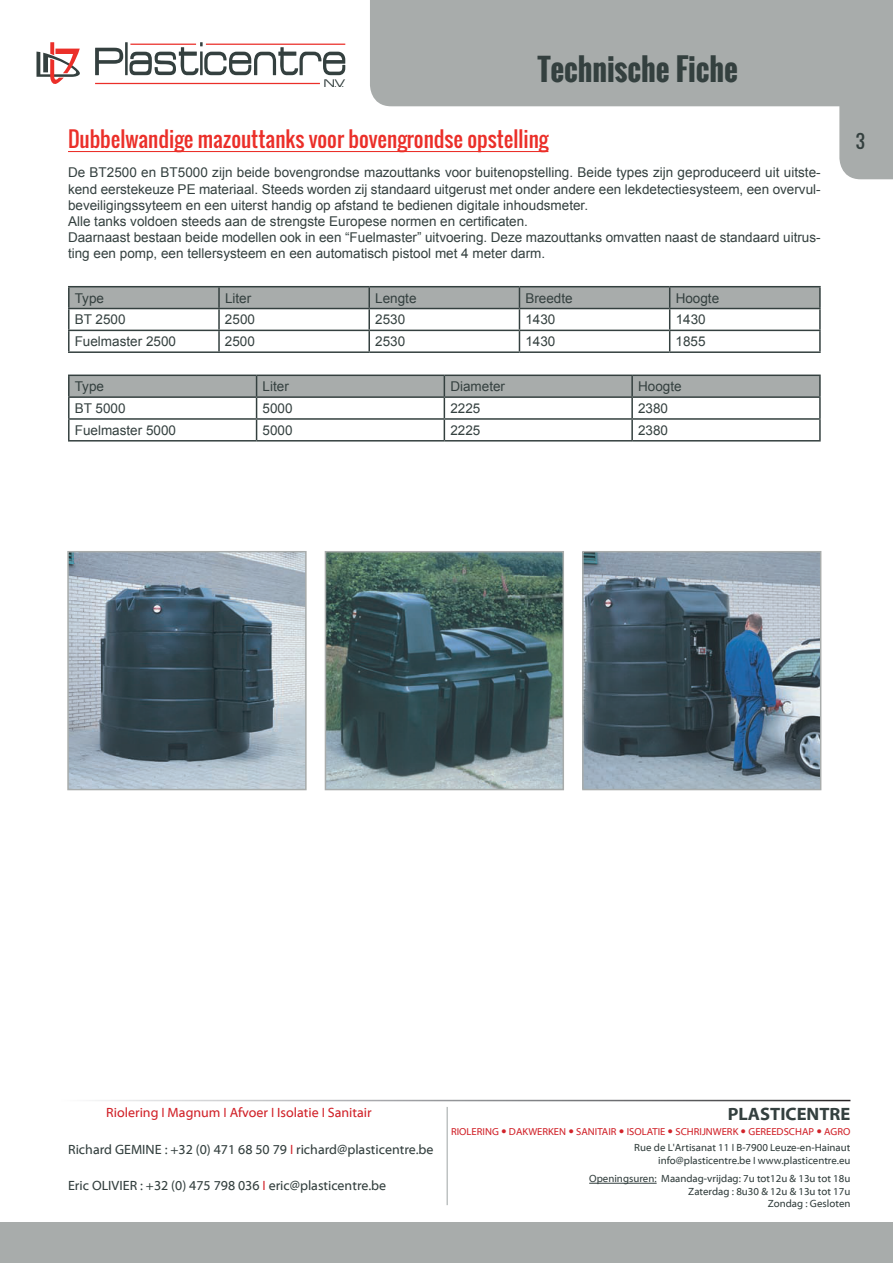
<style>
.page{position:relative;width:893px;height:1263px;background:#fff}
.page>*{position:absolute;margin:0;border:0;box-sizing:border-box;transform-origin:0 0}
.t1{font:700 30px "Oswald";color:#34403f}
.t2{font:21px "Oswald";color:#eb2f29}
.t3{font:700 18px "Myriad Web Pro";color:#34403f}
.t4{font:18px "Oswald";color:#34403f}
.t5{font:13.5px/16.2px "Arial";color:#34403f}
.t6{font:13.5px "Myriad Web Pro";color:#34403f}
.t7{font:13.5px "Myriad Web Pro";color:#d1232a}
.t8{font:12px "Acens";color:#34403f;scale:1.18 1}
.t9{font:10.5px/12.6px "Myriad Web Pro";color:#34403f;text-align:right}
.t10{font:10.2px "Myriad Web Pro";color:#d1232a}
.s1{font-family:"Myriad Pro"}
.s2{font-family:"Myriad Pro";color:#d1232a}
</style>
<div class="page">
<svg style="left:36px;top:42px;width:44px;height:42px"></svg>
<hr style="left:95px;top:83px;width:225px;height:1px;background:#eb2f29">
<svg style="left:95px;top:48px;width:28px;height:27px"></svg>
<hr style="left:125px;top:42px;width:3px;height:33px;background:#34403f">
<svg style="left:129px;top:42px;width:216px;height:33px"></svg>
<hr style="left:206px;top:44px;width:139px;height:1px;background:#eb2f29">
<div style="left:0;top:1222px;width:893px;height:41px;background:#a8acab"></div>
<svg style="left:370px;top:0;width:523px;height:179px;fill:#a8acab"></svg>
<hr style="left:589px;top:1183px;width:68px;height:1px;background:#34403f">
<hr style="left:446px;top:1107px;width:2px;height:98px;background:#bec2c2">
<hr style="left:68px;top:151px;width:480px;height:1px;background:#eb2f29">
<hr style="left:68px;top:308px;width:151px;height:1px;background:#34403f">
<hr style="left:670px;top:308px;width:151px;height:1px;background:#34403f">
<hr style="left:68px;top:330px;width:151px;height:1px;background:#34403f">
<hr style="left:670px;top:330px;width:151px;height:1px;background:#34403f">
<svg style="left:70px;top:287px;width:749px;height:64px"></svg>
<hr style="left:68px;top:286px;width:151px;height:1px;background:#34403f">
<hr style="left:68px;top:287px;width:2px;height:21px;background:#34403f">
<hr style="left:219px;top:286px;width:150px;height:1px;background:#34403f">
<hr style="left:369px;top:286px;width:150px;height:1px;background:#34403f">
<hr style="left:519px;top:286px;width:151px;height:1px;background:#34403f">
<hr style="left:670px;top:286px;width:151px;height:1px;background:#34403f">
<hr style="left:819px;top:287px;width:2px;height:21px;background:#34403f">
<hr style="left:68px;top:309px;width:2px;height:21px;background:#34403f">
<hr style="left:819px;top:309px;width:2px;height:21px;background:#34403f">
<hr style="left:68px;top:331px;width:2px;height:20px;background:#34403f">
<hr style="left:819px;top:331px;width:2px;height:20px;background:#34403f">
<hr style="left:68px;top:351px;width:151px;height:2px;background:#34403f">
<hr style="left:219px;top:351px;width:150px;height:2px;background:#34403f">
<hr style="left:369px;top:351px;width:150px;height:2px;background:#34403f">
<hr style="left:519px;top:351px;width:151px;height:2px;background:#34403f">
<hr style="left:670px;top:351px;width:151px;height:2px;background:#34403f">
<hr style="left:819px;top:376px;width:2px;height:20px;background:#34403f">
<hr style="left:68px;top:396px;width:189px;height:2px;background:#34403f">
<hr style="left:632px;top:396px;width:189px;height:2px;background:#34403f">
<hr style="left:819px;top:398px;width:2px;height:20px;background:#34403f">
<hr style="left:68px;top:418px;width:189px;height:2px;background:#34403f">
<svg style="left:69px;top:376px;width:751px;height:64px"></svg>
<hr style="left:632px;top:418px;width:189px;height:2px;background:#34403f">
<hr style="left:631px;top:420px;width:2px;height:20px;background:#34403f">
<hr style="left:819px;top:420px;width:2px;height:20px;background:#34403f">
<hr style="left:68px;top:375px;width:189px;height:1px;background:#34403f">
<hr style="left:68px;top:376px;width:2px;height:20px;background:#34403f">
<hr style="left:257px;top:375px;width:187px;height:1px;background:#34403f">
<hr style="left:444px;top:375px;width:188px;height:1px;background:#34403f">
<hr style="left:632px;top:375px;width:189px;height:1px;background:#34403f">
<hr style="left:68px;top:398px;width:2px;height:20px;background:#34403f">
<hr style="left:68px;top:420px;width:2px;height:20px;background:#34403f">
<hr style="left:68px;top:440px;width:189px;height:1px;background:#34403f">
<hr style="left:257px;top:440px;width:187px;height:1px;background:#34403f">
<hr style="left:444px;top:440px;width:188px;height:1px;background:#34403f">
<hr style="left:632px;top:440px;width:189px;height:1px;background:#34403f">
<img style="left:70px;top:554px;width:234px;height:233px">
<div style="left:67px;top:551px;width:240px;height:239px;border:2px solid #a8acab"></div>
<img style="left:328px;top:554px;width:233px;height:233px">
<div style="left:325px;top:551px;width:239px;height:239px;border:2px solid #a8acab"></div>
<img style="left:585px;top:554px;width:233px;height:233px">
<div style="left:582px;top:551px;width:239px;height:239px;border:2px solid #a8acab"></div>
<p class="t8" style="left:324px;top:77px;width:20px">N.V.</p>
<h1 class="t1" style="left:538px;top:47px;width:202px">Technische Fiche</h1>
<h2 class="t2" style="left:68px;top:124px;width:482px">Dubbelwandige mazouttanks voor bovengrondse opstelling</h2>
<p class="t5" style="left:68px;top:165px;width:754px">De BT2500 en BT5000 zijn beide bovengrondse mazouttanks voor buitenopstelling. Beide types zijn geproduceerd uit uitste&shy;kend eerstekeuze PE materiaal. Steeds worden zij standaard uitgerust met onder andere een lekdetectiesysteem, een overvul&shy;beveiligingssyteem en een uiterst handig op afstand te bedienen digitale inhoudsmeter.<br>Alle tanks voldoen steeds aan de strengste Europese normen en certificaten.<br>Daarnaast bestaan beide modellen ook in een “Fuelmaster” uitvoering. Deze mazouttanks omvatten naast de standaard uitrus&shy;ting een pomp, een tellersysteem en een automatisch pistool met 4 meter darm.</p>
<p class="t5" style="left:75px;top:290px;width:31px">Type</p>
<p class="t5" style="left:225px;top:290px;width:28px">Liter</p>
<p class="t5" style="left:375px;top:290px;width:43px">Lengte</p>
<p class="t5" style="left:525px;top:290px;width:49px">Breedte</p>
<p class="t5" style="left:676px;top:290px;width:45px">Hoogte</p>
<p class="t5" style="left:75px;top:312px;width:52px">BT 2500</p>
<p class="t5" style="left:225px;top:312px;width:32px">2500</p>
<p class="t5" style="left:375px;top:312px;width:32px">2530</p>
<p class="t5" style="left:525px;top:312px;width:32px">1430</p>
<p class="t5" style="left:676px;top:312px;width:32px">1430</p>
<p class="t5" style="left:75px;top:333px;width:103px">Fuelmaster 2500</p>
<p class="t5" style="left:225px;top:333px;width:32px">2500</p>
<p class="t5" style="left:375px;top:333px;width:32px">2530</p>
<p class="t5" style="left:525px;top:333px;width:32px">1430</p>
<p class="t5" style="left:676px;top:333px;width:32px">1855</p>
<p class="t5" style="left:75px;top:378px;width:31px">Type</p>
<p class="t5" style="left:263px;top:378px;width:28px">Liter</p>
<p class="t5" style="left:450px;top:378px;width:56px">Diameter</p>
<p class="t5" style="left:638px;top:378px;width:45px">Hoogte</p>
<p class="t5" style="left:75px;top:400px;width:52px">BT 5000</p>
<p class="t5" style="left:263px;top:400px;width:32px">5000</p>
<p class="t5" style="left:450px;top:400px;width:32px">2225</p>
<p class="t5" style="left:638px;top:400px;width:32px">2380</p>
<p class="t5" style="left:75px;top:422px;width:103px">Fuelmaster 5000</p>
<p class="t5" style="left:263px;top:422px;width:32px">5000</p>
<p class="t5" style="left:450px;top:422px;width:32px">2225</p>
<p class="t5" style="left:638px;top:422px;width:32px">2380</p>
<h3 class="t4" style="left:856px;top:128px;width:11px">3</h3>
<p class="t7" style="left:106px;top:1105px;width:267px">Riolering <span class="s1">І</span> Magnum <span class="s1">І</span> Afvoer <span class="s1">І</span> Isolatie <span class="s1">І</span> Sanitair</p>
<h3 class="t3" style="left:728px;top:1104px;width:124px">PLASTICENTRE</h3>
<p class="t10" style="left:451px;top:1126px;width:401px">RIOLERING DAKWERKEN SANITAIR ISOLATIE SCHRIJNWERK GEREEDSCHAP AGRO</p>
<p class="t9" style="left:634px;top:1141px;width:218px">Rue de L'Artisanat 11 <span class="s1">І</span> B-7900 Leuze-en-Hainaut info@plasticentre.be <span class="s1">І</span> www.plasticentre.eu</p>
<p class="t9" style="left:589px;top:1172px;width:263px">Openingsuren: Maandag-vrijdag: 7u tot12u &amp; 13u tot 18u<br>Zaterdag : 8u30 &amp; 12u &amp; 13u tot 17u<br>Zondag : Gesloten</p>
<p class="t6" style="left:68px;top:1142px;width:367px">Richard GEMINE : +32 (0) 471 68 50 79 <span class="s2">І</span> richard@plasticentre.be</p>
<p class="t6" style="left:68px;top:1178px;width:320px">Eric OLIVIER : +32 (0) 475 798 036 <span class="s2">І</span> eric@plasticentre.be</p>
</div>
